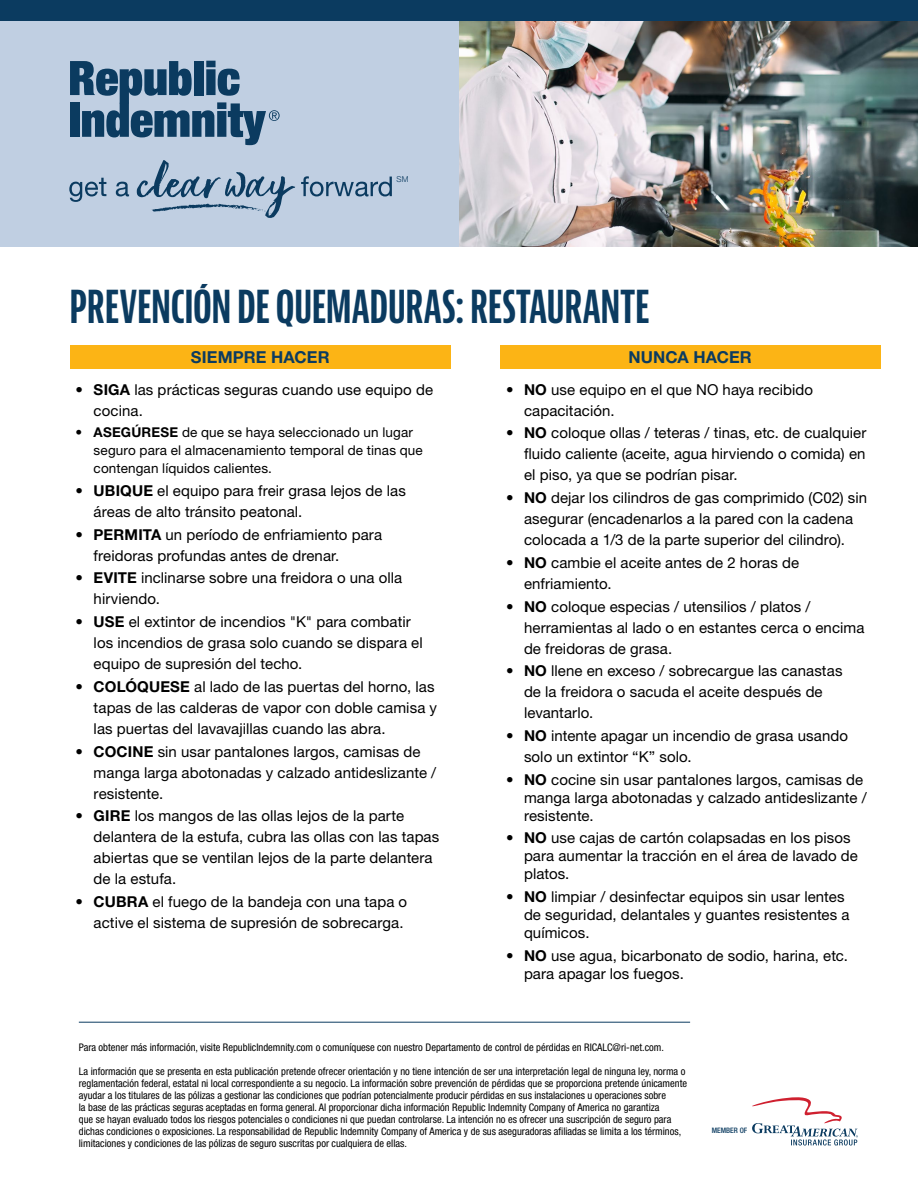
<style>
.page{position:relative;width:918px;height:1188px;background:#fff}
.page>*{position:absolute;margin:0;border:0;box-sizing:border-box;transform-origin:0 0}
.t1{font:700 extra-condensed 44.25px "Bernina Sans";letter-spacing:-.005em;color:#0b3b60}
.t2{font:700 16.5px "Helvetica Neue LT Std";letter-spacing:.01em;color:#0b3b60}
.t3{font:15px/21px "Helvetica Neue LT Std";letter-spacing:.005em;color:#000}
.t4{font:13.5px/18px "Helvetica Neue LT Std";letter-spacing:.01em;color:#000}
.t5{font:condensed 10.5px/12px "Helvetica Neue LT Std";color:#000}
.t6{font:300 8.1px "Helvetica Neue LT Std";color:#0b3b60}
.t7{font:500 condensed 7.5px "Helvetica Neue LT Std";color:#0b3b60}
.s1{font-weight:700}
</style>
<div class="page">
<img style="left:459px;top:21px;width:459px;height:225px">
<div style="left:0;top:0;width:459px;height:246px;background:#c0cfe2"></div>
<svg style="left:752px;top:1097px;width:106px;height:49px"></svg>
<div style="left:70px;top:346px;width:380px;height:23px;background:#fcb415"></div>
<div style="left:500px;top:346px;width:380px;height:23px;background:#fcb415"></div>
<svg style="left:70px;top:61px;width:210px;height:84px"></svg>
<div style="left:0;top:0;width:918px;height:21px;background:#0b3b60"></div>
<hr style="left:79px;top:1022px;width:611px;height:1px;background:#0b3b60">
<svg style="left:69px;top:178px;width:37px;height:24px"></svg>
<svg style="left:116px;top:182px;width:13px;height:14px"></svg>
<svg style="left:301px;top:176px;width:91px;height:20px"></svg>
<svg style="left:137px;top:160px;width:158px;height:58px"></svg>
<p class="t6" style="left:397px;top:175px;width:13px">SM</p>
<h1 class="t1" style="left:70px;top:281px;width:582px">PREVENCIÓN DE QUEMADURAS: RESTAURANTE</h1>
<p class="t2" style="left:191px;top:347px;width:140px">SIEMPRE HACER</p>
<p class="t2" style="left:628px;top:347px;width:125px">NUNCA HACER</p>
<p class="t3" style="left:94px;top:379px;width:341px;text-indent:-18px">• <span class="s1">SIGA</span> las prácticas seguras cuando use equipo de cocina.</p>
<p class="t4" style="left:94px;top:423px;width:331px;text-indent:-18px"><span class="s1">• ASEGÚRESE</span> de que se haya seleccionado un lugar seguro para el almacenamiento temporal de tinas que contengan líquidos calientes.</p>
<p class="t3" style="left:94px;top:480px;width:314px;text-indent:-18px">• <span class="s1">UBIQUE</span> el equipo para freir grasa lejos de las áreas de alto tránsito peatonal.</p>
<p class="t3" style="left:94px;top:524px;width:290px;text-indent:-18px">• <span class="s1">PERMITA</span> un período de enfriamiento para freidoras profundas antes de drenar.</p>
<p class="t3" style="left:94px;top:567px;width:310px;text-indent:-18px"><span class="s1">• EVITE</span> inclinarse sobre una freidora o una olla hirviendo.</p>
<p class="t3" style="left:94px;top:611px;width:331px;text-indent:-18px">• <span class="s1">USE</span> el extintor de incendios "K" para combatir los incendios de grasa solo cuando se dispara el equipo de supresión del techo.</p>
<p class="t3" style="left:94px;top:676px;width:345px;text-indent:-18px">• <span class="s1">COLÓQUESE</span> al lado de las puertas del horno, las tapas de las calderas de vapor con doble camisa y las puertas del lavavajillas cuando las abra.</p>
<p class="t3" style="left:94px;top:741px;width:344px;text-indent:-18px">• <span class="s1">COCINE</span> sin usar pantalones largos, camisas de manga larga abotonadas y calzado antideslizante / resistente.</p>
<p class="t3" style="left:94px;top:805px;width:347px;text-indent:-18px">• <span class="s1">GIRE</span> los mangos de las ollas lejos de la parte delantera de la estufa, cubra las ollas con las tapas abiertas que se ventilan lejos de la parte delantera de la estufa.</p>
<p class="t3" style="left:76px;top:891px;width:333px;text-align:right">• <span class="s1">CUBRA</span> el fuego de la bandeja con una tapa o active el sistema de supresión de sobrecarga.</p>
<p class="t3" style="left:524px;top:379px;width:291px;text-indent:-18px">• <span class="s1">NO</span> use equipo en el que NO haya recibido capacitación.</p>
<p class="t3" style="left:524px;top:422px;width:344px;text-align:justify;text-indent:-18px"><span class="s1">• NO</span> coloque ollas / teteras / tinas, etc. de cualquier fluido caliente (aceite, agua hirviendo o comida) en el piso, ya que se podrían pisar.</p>
<p class="t3" style="left:506px;top:487px;width:363px;text-align:center">• <span class="s1">NO</span> dejar los cilindros de gas comprimido (C02) sin asegurar (encadenarlos a la pared con la cadena colocada a 1/3 de la parte superior del cilindro).</p>
<p class="t3" style="left:524px;top:552px;width:277px;text-indent:-18px">• <span class="s1">NO</span> cambie el aceite antes de 2 horas de enfriamiento.</p>
<p class="t3" style="left:524px;top:596px;width:342px;text-indent:-18px">• <span class="s1">NO</span> coloque especias / utensilios / platos / herramientas al lado o en estantes cerca o encima de freidoras de grasa.</p>
<p class="t3" style="left:524px;top:660px;width:320px;text-indent:-18px">• <span class="s1">NO</span> llene en exceso / sobrecargue las canastas de la freidora o sacuda el aceite después de levantarlo.</p>
<p class="t3" style="left:524px;top:725px;width:325px;text-indent:-18px">• <span class="s1">NO</span> intente apagar un incendio de grasa usando solo un extintor “K” solo.</p>
<p class="t3" style="left:524px;top:770px;width:344px;line-height:18px;text-indent:-18px">• <span class="s1">NO</span> cocine sin usar pantalones largos, camisas de manga larga abotonadas y calzado antideslizante / resistente.</p>
<p class="t3" style="left:524px;top:829px;width:335px;line-height:18px;text-indent:-18px">• <span class="s1">NO</span> use cajas de cartón colapsadas en los pisos para aumentar la tracción en el área de lavado de platos.</p>
<p class="t3" style="left:524px;top:888px;width:327px;line-height:18px;text-indent:-18px">• <span class="s1">NO</span> limpiar / desinfectar equipos sin usar lentes de seguridad, delantales y guantes resistentes a químicos.</p>
<p class="t3" style="left:524px;top:946px;width:326px;line-height:18px;text-indent:-18px">• <span class="s1">NO</span> use agua, bicarbonato de sodio, harina, etc. para apagar los fuegos.</p>
<p class="t5" style="left:79px;top:1041px;width:587px">Para obtener más información, visite RepublicIndemnity.com o comuníquese con nuestro Departamento de control de pérdidas en RICALC@ri-net.com.</p>
<p class="t5" style="left:79px;top:1065px;width:610px">La información que se presenta en esta publicación pretende ofrecer orientación y no tiene intención de ser una interpretación legal de ninguna ley, norma o reglamentación federal, estatal ni local correspondiente a su negocio. La información sobre prevención de pérdidas que se proporciona pretende únicamente ayudar a los titulares de las pólizas a gestionar las condiciones que podrían potencialmente producir pérdidas en sus instalaciones u operaciones sobre<br>la base de las prácticas seguras aceptadas en forma general. Al proporcionar dicha información Republic Indemnity Company of America no garantiza<br>que se hayan evaluado todos los riesgos potenciales o condiciones ni que puedan controlarse. La intención no es ofrecer una suscripción de seguro para dichas condiciones o exposiciones. La responsabilidad de Republic Indemnity Company of America y de sus aseguradoras afiliadas se limita a los términos, limitaciones y condiciones de las pólizas de seguro suscritas por cualquiera de ellas.</p>
<p class="t7" style="left:712px;top:1126px;width:37px">MEMBER OF</p>
</div>
